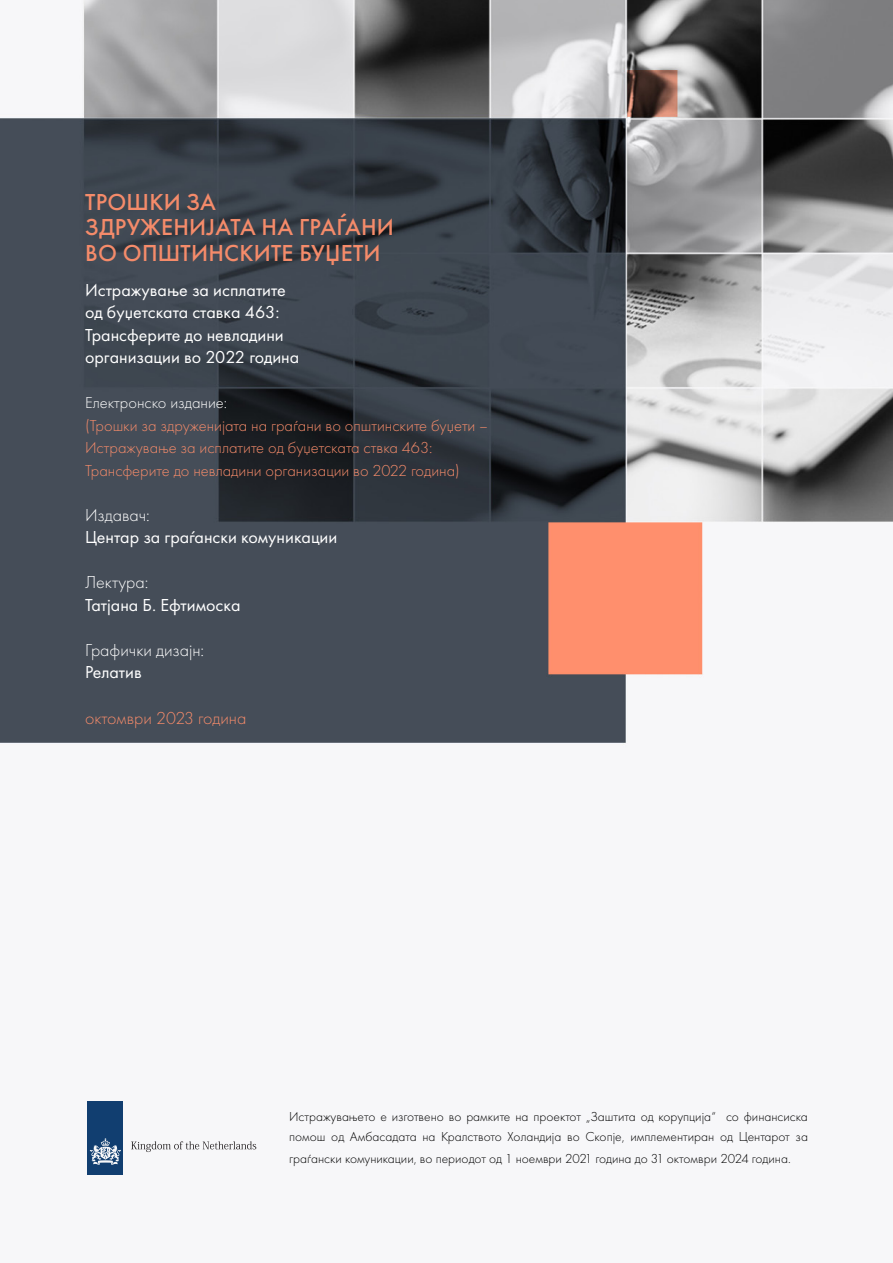
<style>
.page{position:relative;width:893px;height:1263px;background:#fff}
.page>*{position:absolute;margin:0;border:0;box-sizing:border-box;transform-origin:0 0}
.t1{font:500 24px "Futura PT";letter-spacing:.01em;color:#f58b6a}
.t2{font:18px "Futura PT";color:#fff}
.t3{font:300 18px "Futura PT";color:#fff}
.t4{font:300 18px "Futura PT";color:#f58b6a}
.t5{font:300 16.5px "Futura PT";color:#f58b6a}
.t6{font:300 16.5px "Futura PT";color:#fff}
.t7{font:300 13.5px/19.5px "Futura PT";color:#000}
</style>
<div class="page">
<img style="left:0;top:0;width:893px;height:747px">
<div style="left:85px;top:1098px;width:174px;height:80px;background:#f7f7f9"></div>
<svg style="left:131px;top:1141px;width:125px;height:11px"></svg>
<div style="left:88px;top:1101px;width:35px;height:74px;background:#124173"></div>
<svg style="left:90px;top:1138px;width:31px;height:27px"></svg>
<p class="t1" style="left:85px;top:187px;width:132px">ТРОШКИ ЗА</p>
<p class="t1" style="left:85px;top:213px;width:310px">ЗДРУЖЕНИЈАТА НА ГРАЃАНИ</p>
<p class="t1" style="left:85px;top:238px;width:297px">ВО ОПШТИНСКИТЕ БУЏЕТИ</p>
<p class="t2" style="left:85px;top:279px;width:202px">Истражување за исплатите</p>
<p class="t2" style="left:85px;top:302px;width:196px">од буџетската ставка 463:</p>
<p class="t2" style="left:85px;top:324px;width:200px">Трансферите до невладини</p>
<p class="t2" style="left:85px;top:347px;width:216px">организации во 2022 година</p>
<p class="t6" style="left:85px;top:394px;width:144px">Електронско издание:</p>
<p class="t5" style="left:85px;top:416px;width:405px">(Трошки за здруженијата на граѓани во општинските буџети –</p>
<p class="t5" style="left:85px;top:439px;width:349px">Истражување за исплатите од буџетската ствка 463:</p>
<p class="t5" style="left:85px;top:461px;width:376px">Трансферите до невладини организации во 2022 година)</p>
<p class="t3" style="left:85px;top:505px;width:66px">Издавач:</p>
<p class="t2" style="left:85px;top:527px;width:254px">Центар за граѓански комуникации</p>
<p class="t3" style="left:85px;top:572px;width:65px">Лектура:</p>
<p class="t2" style="left:85px;top:594px;width:157px">Татјана Б. Ефтимоска</p>
<p class="t3" style="left:85px;top:640px;width:121px">Графички дизајн:</p>
<p class="t2" style="left:85px;top:662px;width:58px">Релатив</p>
<p class="t4" style="left:85px;top:707px;width:163px">октомври 2023 година</p>
<p class="t7" style="left:289px;top:1107px;width:520px">Истражувањето е изготвенo во рамките на проектот „Заштита од корупција“ со финансиска помош од Амбасадата на Кралството Холандија во Скопје, имплементиран од Центарот за</p>
<p class="t7" style="left:289px;top:1149px;width:503px">граѓански комуникации, во периодот од 1 ноември 2021 година до 31 октомври 2024 година.</p>
</div>
